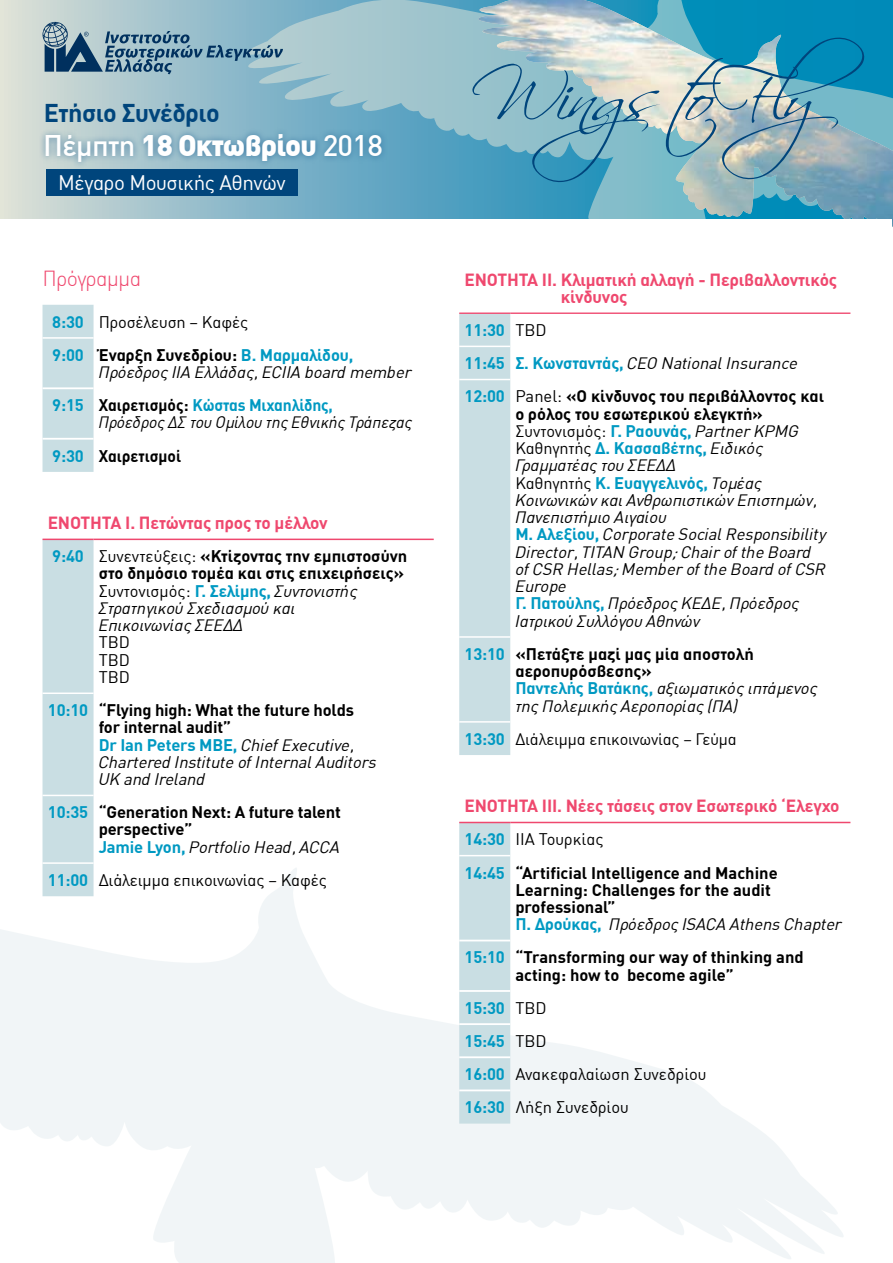
<style>
.page{position:relative;width:893px;height:1263px;background:#fff}
.page>*{position:absolute;margin:0;border:0;box-sizing:border-box;transform-origin:0 0}
.t1{font:68.7px "Scriptina Pro";color:#00457c;scale:1.1 1}
.t2{font:900 29.25px "DIN Greek";letter-spacing:-.025em;color:#fff}
.t3{font:700 25.2px "DIN Greek";letter-spacing:-.02em;color:#00457c}
.t4{font:300 21.3px "DIN Greek";letter-spacing:-.025em;color:#ef486e}
.t5{font:20.55px "DIN Greek";letter-spacing:-.02em;color:#fff}
.t6{font:700 17.25px/17.2px "DIN Greek";letter-spacing:-.01em;color:#ef486e}
.t7{font:italic 16.5px/17.2px "DIN Greek";letter-spacing:-.01em;color:#000}
.t8{font:700 16.5px/17.2px "DIN Greek";color:#000}
.t9{font:16.5px/33.2px "DIN Greek";letter-spacing:-.005em;color:#000;text-align:justify}
.t10{font:700 16.5px/33.2px "DIN Greek";letter-spacing:-.01em;color:#0099c2}
.t11{font:italic 16.5px/33.2px "DIN Greek";letter-spacing:-.01em;color:#000;scale:.95 1}
.t12{font:16.35px "DIN Greek";letter-spacing:-.01em;color:#000}
.s1{font-weight:500}
.s2{font-weight:400;color:#000}
.s3{color:#000}
.s4{font-weight:700;font-style:normal;color:#0099c2}
.s5{font-weight:700;font-style:normal}
.s6{color:#0099c2}
.s7{font-weight:400}
.s8{font-weight:400;font-style:italic}
.s9{font-weight:700;color:#0099c2}
.s10{font-weight:700;font-size:16.5px;color:#0099c2}
.s11{font-style:italic;font-size:16.5px}
.s12{font-style:normal;font-size:16.35px}
</style>
<div class="page">
<svg style="left:0;top:0;width:245px;height:219px;background:#b8ced1"></svg>
<svg style="left:245px;top:0;width:232px;height:219px;background:#87b8c9"></svg>
<img style="left:478px;top:0;width:415px;height:227px">
<div style="left:0;top:220px;width:891px;height:1043px;background:#fff"></div>
<svg style="left:0;top:867px;width:843px;height:396px"></svg>
<svg style="left:43px;top:22px;width:240px;height:52px;background:#7b9fb1"></svg>
<div style="left:46px;top:169px;width:252px;height:27px;background:#00457c"></div>
<div style="left:38px;top:127px;width:396px;height:54px;background:#2c6c9b;opacity:.75"></div>
<svg style="left:43px;top:305px;width:51px;height:591px;background:#cfe1e6"></svg>
<hr style="left:43px;top:387px;width:51px;height:2px;background:#fff">
<hr style="left:43px;top:438px;width:51px;height:2px;background:#fff">
<hr style="left:43px;top:795px;width:51px;height:1px;background:#fff">
<hr style="left:43px;top:692px;width:51px;height:2px;background:#fff">
<hr style="left:43px;top:337px;width:51px;height:2px;background:#fff">
<hr style="left:43px;top:862px;width:51px;height:2px;background:#fff">
<hr style="left:43px;top:539px;width:51px;height:1px;background:#ef486e">
<hr style="left:94px;top:539px;width:340px;height:1px;background:#ef486e">
<svg style="left:459px;top:314px;width:51px;height:809px;background:#cde0e5"></svg>
<hr style="left:459px;top:940px;width:51px;height:1px;background:#fff">
<hr style="left:459px;top:990px;width:51px;height:2px;background:#fff">
<hr style="left:459px;top:1023px;width:51px;height:2px;background:#fff">
<hr style="left:459px;top:1056px;width:51px;height:2px;background:#fff">
<hr style="left:459px;top:1089px;width:51px;height:2px;background:#fff">
<hr style="left:459px;top:312px;width:51px;height:2px;background:#ef486e">
<hr style="left:510px;top:312px;width:340px;height:2px;background:#ef486e">
<hr style="left:459px;top:379px;width:51px;height:1px;background:#fff">
<hr style="left:459px;top:636px;width:51px;height:2px;background:#fff">
<hr style="left:459px;top:855px;width:51px;height:1px;background:#fff">
<hr style="left:459px;top:346px;width:51px;height:1px;background:#fff">
<hr style="left:459px;top:822px;width:51px;height:1px;background:#ef486e">
<hr style="left:510px;top:822px;width:340px;height:1px;background:#ef486e">
<hr style="left:459px;top:721px;width:51px;height:2px;background:#fff">
<h3 class="t3" style="left:44px;top:98px;width:177px">Ετήσιο Συνέδριο</h3>
<h2 class="t2" style="left:43px;top:128px;width:341px"><span class="s1">Πέμπτη</span> 18 Οκτωβρίου <span class="s1">2018</span></h2>
<p class="t5" style="left:58px;top:171px;width:229px">Μέγαρο Μουσικής Αθηνών</p>
<p class="t4" style="left:43px;top:266px;width:100px">Πρόγραμμα</p>
<p class="t10" style="left:52px;top:305px;width:303px">8:30 <span class="s2">Προσέλευση – Καφές<br></span>9:00 <span class="s3">Έναρξη Συνεδρίου:</span> Β. Μαρμαλίδου,</p>
<p class="t7" style="left:52px;top:356px;width:361px;line-height:33.2px;text-indent:46px">Πρόεδρος ΙΙΑ Ελλάδας, ΕCIIA board member<br><span class="s4">9:15</span> <span class="s5">Χαιρετισμός:</span> <span class="s4">Κώσταs Μιχαηλίδης,</span></p>
<p class="t11" style="left:52px;top:406px;width:380px;text-indent:46px">Πρόεδρος ΔΣ του Ομίλου της Εθνικής Τράπεζας<br><span class="s4">9:30</span> <span class="s5">Χαιρετισμοί</span></p>
<p class="t6" style="left:48px;top:514px;width:282px">ΕΝΟΤΗΤΑ Ι. Πετώντας προς το μέλλον</p>
<p class="t8" style="left:99px;top:547px;width:310px;text-indent:-46px"><span class="s6">9:40</span> <span class="s7">Συνεντεύξεις:</span> «Κτίζοντας την εμπιστοσύνη στο δημόσιο τομέα και στις επιχειρήσεις» <span class="s7">Συντονισμός:</span> <span class="s6">Γ. Σελίμης,</span> <span class="s8">Συντονιστής Στρατηγικού Σχεδιασμού και<br>Επικοινωνίας ΣΕΕΔΔ</span></p>
<p class="t9" style="left:99px;top:634px;width:33px;line-height:17.2px">TBD TBD TBD</p>
<p class="t7" style="left:99px;top:702px;width:279px;text-indent:-51px"><span class="s4">10:10</span> <span class="s5">“Flying high: What the future holds for internal audit”<br></span><span class="s4">Dr Ian Peters MBE,</span> Chief Executive,<br>Chartered Institute of Internal Auditors<br>UK and Ireland</p>
<p class="t8" style="left:99px;top:803px;width:244px;text-indent:-51px"><span class="s6">10:35</span> “Generation Next: A future talent perspective”<br><span class="s6">Jamie Lyon,</span> <span class="s8">Portfolio Head, ACCA</span></p>
<p class="t9" style="left:48px;top:863px;width:280px"><span class="s9">11:00</span> Διάλειμμα επικοινωνίας – Καφές</p>
<h1 class="t1" style="left:495px;top:55px;width:368px">Wi ngs to Fly</h1>
<p class="t6" style="left:561px;top:271px;width:278px;text-indent:-96px">ΕΝΟΤΗΤΑ ΙΙ. Κλιματική αλλαγή - Περιβαλλοντικός κίνδυνος</p>
<p class="t8" style="left:465px;top:313px;width:361px;line-height:33.2px"><span class="s6">11:30</span> <span class="s7">TBD<br></span><span class="s6">11:45 Σ. Κωνσταντάς,</span> <span class="s8">CEO National Insurance<br></span><span class="s6">12:00</span> <span class="s7">Panel:</span> «Ο κίνδυνος του περιβάλλοντος και</p>
<p class="t8" style="left:515px;top:405px;width:249px">ο ρόλος του εσωτερικού ελεγκτή»</p>
<p class="t12" style="left:515px;top:422px;width:285px">Συντονισμός: <span class="s10">Γ. Ραουνάς,</span> <span class="s11">Partner KPMG</span></p>
<p class="t7" style="left:515px;top:440px;width:312px"><span class="s12">Καθηγητής</span> <span class="s4">Δ. Κασσαβέτης,</span> Ειδικός<br>Γραμματέας του ΣΕΕΔΔ<br><span class="s12">Καθηγητής</span> <span class="s4">Κ. Ευαγγελινός,</span> Τομέας<br>Κοινωνικών και Ανθρωπιστικών Επιστημών,<br>Πανεπιστήμιο Αιγαίου<br><span class="s4">Μ. Αλεξίου,</span> Corporate Social Responsibility<br>Director, TITAN Group; Chair of the Board of CSR Hellas; Member of the Board of CSR<br>Europe<br><span class="s4">Γ. Πατούλης,</span> Πρόεδρος ΚΕΔΕ, Πρόεδρος<br>Ιατρικού Συλλόγου Αθηνών</p>
<p class="t7" style="left:515px;top:645px;width:303px;text-indent:-51px"><span class="s4">13:10</span> <span class="s5">«Πετάξτε μαζί μας μία αποστολή αεροπυρόσβεσης»<br></span><span class="s4">Παντελής Βατάκης,</span> αξιωματικός ιπτάμενος της Πολεμικής Αεροπορίας (ΠΑ)</p>
<p class="t12" style="left:465px;top:729px;width:273px"><span class="s10">13:30</span> Διάλειμμα επικοινωνίας – Γεύμα</p>
<p class="t6" style="left:464px;top:797px;width:377px">ΕΝΟΤΗΤΑ ΙΙΙ. Νέες τάσεις στον Εσωτερικό ‘Ελεγχο</p>
<p class="t8" style="left:465px;top:823px;width:315px;line-height:33.2px"><span class="s6">14:30</span> <span class="s7">ΙΙΑ Tουρκίας<br></span><span class="s6">14:45</span> “Artificial Intelligence and Machine</p>
<p class="t8" style="left:515px;top:881px;width:328px">Learning: Challenges for the audit professional”<br><span class="s6">Π. Δρούκας,</span> <span class="s8">Πρόεδρος ΙSACA Αthens Chapter</span></p>
<p class="t8" style="left:515px;top:949px;width:290px;text-indent:-51px"><span class="s6">15:10</span> “Transforming our way of thinking and acting: how to become agile”</p>
<p class="t9" style="left:465px;top:991px;width:243px;text-align:left"><span class="s9">15:30</span> TBD<br><span class="s9">15:45</span> TBD<br><span class="s9">16:00</span> Ανακεφαλαίωση Συνεδρίου<br><span class="s9">16:30</span> Λήξη Συνεδρίου</p>
</div>
